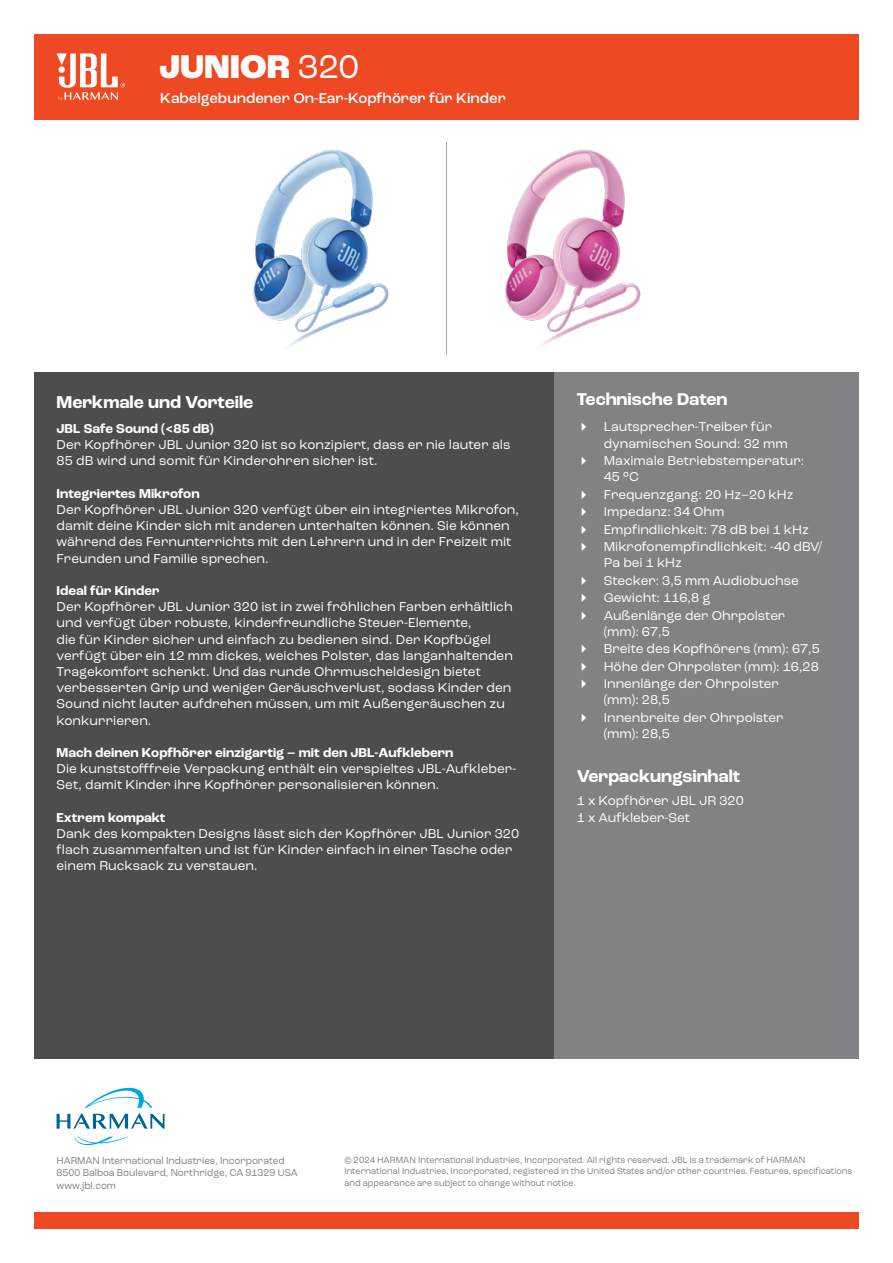
<style>
.page{position:relative;width:893px;height:1263px;background:#fff}
.page>*{position:absolute;margin:0;border:0;box-sizing:border-box;transform-origin:0 0}
.t1{font:800 34.5px "Roc Grotesk";color:#fff}
.t2{font:700 18px "Roc Grotesk";color:#fff}
.t3{font:500 15px "Roc Grotesk";color:#fff}
.t4{font:13.5px/16.2px "Roc Grotesk";letter-spacing:.005em;color:#fff}
.t5{font:700 13.5px "Roc Grotesk";letter-spacing:.005em;color:#fff}
.t6{font:10.5px/12.6px "Roc Grotesk";color:#808285;scale:.94 1}
.t7{font:9.45px/11.4px "Roc Grotesk";color:#808285;scale:.94 1}
.s1{font-weight:400}
</style>
<div class="page">
<img style="left:253px;top:149px;width:136px;height:198px">
<img style="left:505px;top:149px;width:136px;height:198px">
<div style="left:34px;top:1213px;width:825px;height:16px;background:#ef4923"></div>
<div style="left:34px;top:372px;width:520px;height:687px;background:#4d4d4f"></div>
<div style="left:554px;top:372px;width:305px;height:687px;background:#808285"></div>
<svg style="left:74px;top:1137px;width:54px;height:8px"></svg>
<svg style="left:57px;top:1087px;width:108px;height:42px"></svg>
<div style="left:34px;top:34px;width:825px;height:85px;background:#ef4923"></div>
<svg style="left:57px;top:53px;width:68px;height:48px"></svg>
<hr style="left:446px;top:142px;width:1px;height:213px;background:#a7a9ac">
<h1 class="t1" style="left:159px;top:45px;width:202px">JUNIOR <span class="s1">320</span></h1>
<p class="t3" style="left:160px;top:89px;width:347px">Kabelgebundener On-Ear-Kopfhörer für Kinder</p>
<h2 class="t2" style="left:57px;top:391px;width:198px">Merkmale und Vorteile</h2>
<p class="t5" style="left:57px;top:420px;width:159px">JBL Safe Sound (&lt;85 dB)</p>
<p class="t4" style="left:57px;top:437px;width:455px">Der Kopfhörer JBL Junior 320 ist so konzipiert, dass er nie lauter als<br>85 dB wird und somit für Kinderohren sicher ist.</p>
<p class="t5" style="left:57px;top:485px;width:145px">Integriertes Mikrofon</p>
<p class="t4" style="left:57px;top:501px;width:464px">Der Kopfhörer JBL Junior 320 verfügt über ein integriertes Mikrofon, damit deine Kinder sich mit anderen unterhalten können. Sie können während des Fernunterrichts mit den Lehrern und in der Freizeit mit Freunden und Familie sprechen.</p>
<p class="t5" style="left:57px;top:582px;width:104px">Ideal für Kinder</p>
<p class="t4" style="left:57px;top:599px;width:458px">Der Kopfhörer JBL Junior 320 ist in zwei fröhlichen Farben erhältlich und verfügt über robuste, kinderfreundliche Steuer-Elemente,<br>die für Kinder sicher und einfach zu bedienen sind. Der Kopfbügel verfügt über ein 12 mm dickes, weiches Polster, das langanhaltenden Tragekomfort schenkt. Und das runde Ohrmuscheldesign bietet verbesserten Grip und weniger Geräuschverlust, sodass Kinder den Sound nicht lauter aufdrehen müssen, um mit Außengeräuschen zu konkurrieren.</p>
<p class="t5" style="left:57px;top:744px;width:398px">Mach deinen Kopfhörer einzigartig – mit den JBL-Aufklebern</p>
<p class="t4" style="left:57px;top:761px;width:461px">Die kunststofffreie Verpackung enthält ein verspieltes JBL-Aufkleber-<br>Set, damit Kinder ihre Kopfhörer personalisieren können.</p>
<p class="t5" style="left:57px;top:809px;width:111px">Extrem kompakt</p>
<p class="t4" style="left:57px;top:825px;width:464px">Dank des kompakten Designs lässt sich der Kopfhörer JBL Junior 320 flach zusammenfalten und ist für Kinder einfach in einer Tasche oder einem Rucksack zu verstauen.</p>
<h2 class="t2" style="left:577px;top:388px;width:152px">Technische Daten</h2>
<p class="t4" style="left:604px;top:419px;width:185px">Lautsprecher-Treiber für dynamischen Sound: 32 mm</p>
<p class="t4" style="left:604px;top:452px;width:202px">Maximale Betriebstemperatur:<br>45 °C</p>
<p class="t4" style="left:604px;top:485px;width:219px;line-height:17.4px">Frequenzgang: 20 Hz–20 kHz<br>Impedanz: 34 Ohm<br>Empfindlichkeit: 78 dB bei 1 kHz<br>Mikrofonempfindlichkeit: -40 dBV/</p>
<p class="t4" style="left:604px;top:554px;width:197px;line-height:17.4px">Pa bei 1 kHz<br>Stecker: 3,5 mm Audiobuchse<br>Gewicht: 116,8 g<br>Außenlänge der Ohrpolster</p>
<p class="t4" style="left:604px;top:623px;width:218px;line-height:17.4px">(mm): 67,5<br>Breite des Kopfhörers (mm): 67,5<br>Höhe der Ohrpolster (mm): 16,28<br>Innenlänge der Ohrpolster</p>
<p class="t4" style="left:604px;top:691px;width:181px;line-height:17.4px">(mm): 28,5<br>Innenbreite der Ohrpolster</p>
<p class="t4" style="left:604px;top:726px;width:68px">(mm): 28,5</p>
<h2 class="t2" style="left:577px;top:764px;width:165px">Verpackungsinhalt</h2>
<p class="t4" style="left:577px;top:791px;width:169px;line-height:17.4px">1 x Kopfhörer JBL JR 320<br>1 x Aufkleber-Set</p>
<p class="t6" style="left:57px;top:1154px;width:258px">HARMAN International Industries, Incorporated<br>8500 Balboa Boulevard, Northridge, CA 91329 USA www.jbl.com</p>
<p class="t7" style="left:344px;top:1154px;width:542px">© 2024 HARMAN International Industries, Incorporated. All rights reserved. JBL is a trademark of HARMAN<br>International Industries, Incorporated, registered in the United States and/or other countries. Features, specifications and appearance are subject to change without notice.</p>
</div>
